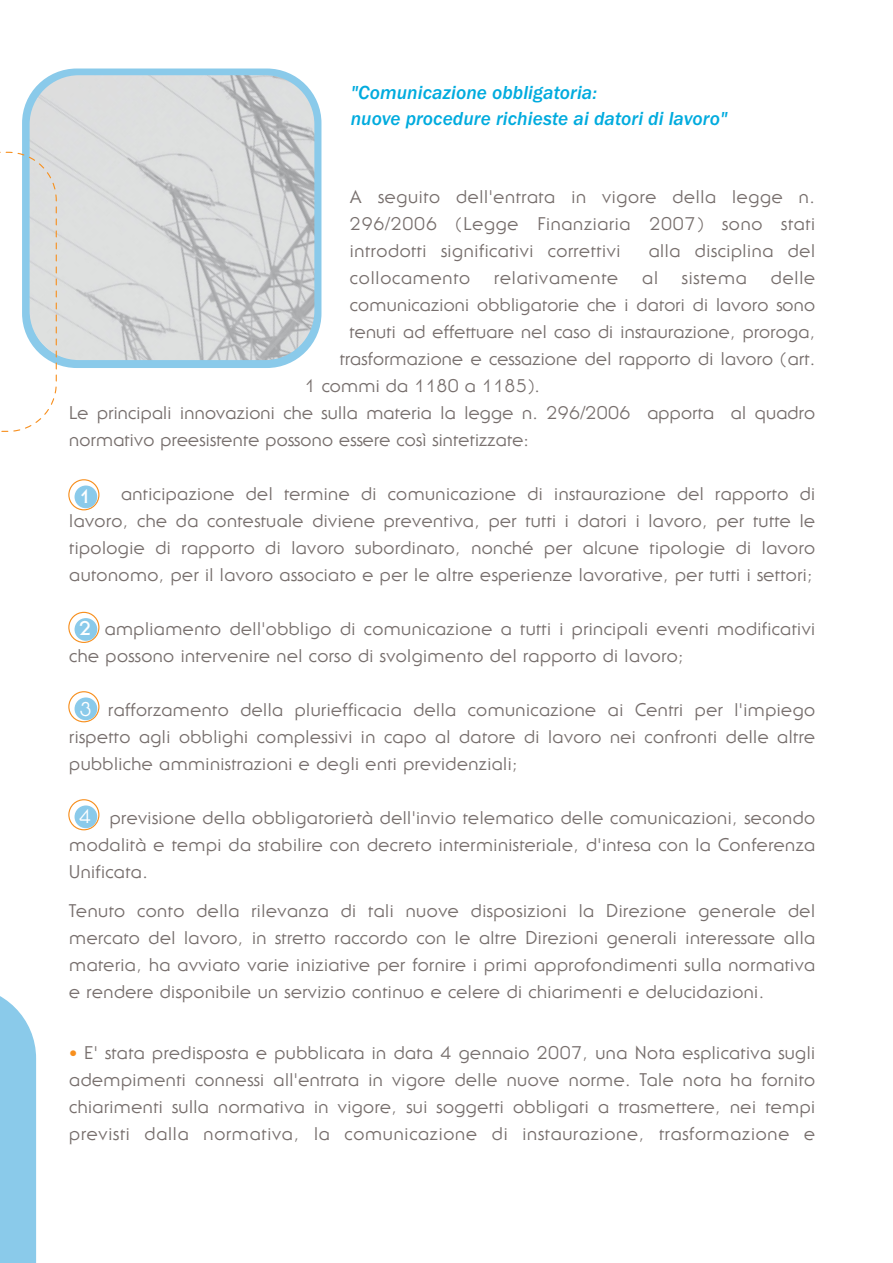
<style>
.page{position:relative;width:893px;height:1263px;background:#fff}
.page>*{position:absolute;margin:0;border:0;box-sizing:border-box;transform-origin:0 0}
.t1{font:italic 500 19.5px/25.5px "Franklin Gothic";letter-spacing:.005em;color:#00abde}
.t2{font:700 19.5px "Serif Gothic";color:#fff}
.t3{font:19.5px "Serif Gothic";color:#fff}
.t4{font:18px/27px "Serif Gothic";letter-spacing:.025em;color:#776f6d;text-align:justify}
.t5{font:18px "Serif Gothic";letter-spacing:.045em;color:#776f6d}
.s1{font-size:16.5px;color:#f78f1e}
</style>
<div class="page">
<div style="left:22px;top:68px;width:299px;height:300px;border:9px solid #8acaea;border-radius:50px"></div>
<img style="left:30px;top:75px;width:284px;height:285px;border-radius:49px">
<svg style="left:0;top:152px;width:57px;height:280px"></svg>
<div style="left:68px;top:479px;width:31px;height:31px;border:1px solid #f78f1e;border-radius:50%"></div>
<div style="left:75px;top:485px;width:22px;height:23px;background:#8acaea;border-radius:50%"></div>
<div style="left:68px;top:611px;width:32px;height:32px;border:1px solid #f78f1e;border-radius:50%"></div>
<div style="left:75px;top:618px;width:22px;height:22px;background:#8acaea;border-radius:50%"></div>
<div style="left:68px;top:691px;width:32px;height:31px;border:1px solid #f78f1e;border-radius:50%"></div>
<div style="left:75px;top:697px;width:22px;height:23px;background:#8acaea;border-radius:50%"></div>
<div style="left:68px;top:798px;width:32px;height:32px;border:1px solid #f78f1e;border-radius:50%"></div>
<div style="left:75px;top:805px;width:22px;height:23px;background:#8acaea;border-radius:50%"></div>
<div style="left:0;top:996px;width:36px;height:267px;background:#8acaea"></div>
<p class="t1" style="left:351px;top:81px;width:378px">"Comunicazione obbligatoria:<br>nuove procedure richieste ai datori di lavoro"</p>
<p class="t4" style="left:350px;top:185px;width:467px">A seguito dell'entrata in vigore della legge n.<br>296/2006 (Legge Finanziaria 2007) sono stati introdotti significativi correttivi</p>
<p class="t4" style="left:648px;top:239px;width:168px">alla disciplina del</p>
<p class="t5" style="left:350px;top:271px;width:122px">collocamento</p>
<p class="t5" style="left:494px;top:271px;width:126px">relativamente</p>
<p class="t4" style="left:642px;top:266px;width:17px">al</p>
<p class="t5" style="left:682px;top:271px;width:67px">sistema</p>
<p class="t4" style="left:771px;top:266px;width:46px">delle</p>
<p class="t4" style="left:350px;top:293px;width:467px">comunicazioni obbligatorie che i datori di lavoro sono</p>
<p class="t4" style="left:349px;top:320px;width:467px">tenuti ad effettuare nel caso di instaurazione, proroga,</p>
<p class="t4" style="left:340px;top:347px;width:477px">trasformazione e cessazione del rapporto di lavoro (art.</p>
<p class="t4" style="left:305px;top:374px;width:237px">1 commi da 1180 a 1185).</p>
<p class="t4" style="left:69px;top:401px;width:747px">Le principali innovazioni che sulla materia la legge n. 296/2006 apporta al quadro</p>
<p class="t4" style="left:69px;top:428px;width:461px">normativo preesistente possono essere così sintetizzate:</p>
<p class="t4" style="left:69px;top:482px;width:747px;text-indent:52px">anticipazione del termine di comunicazione di instaurazione del rapporto di lavoro, che da contestuale diviene preventiva, per tutti i datori i lavoro, per tutte le tipologie di rapporto di lavoro subordinato, nonché per alcune tipologie di lavoro autonomo, per il lavoro associato e per le altre esperienze lavorative, per tutti i settori;</p>
<p class="t4" style="left:69px;top:617px;width:747px;text-indent:35px">ampliamento dell'obbligo di comunicazione a tutti i principali eventi modificativi che possono intervenire nel corso di svolgimento del rapporto di lavoro;</p>
<p class="t4" style="left:69px;top:698px;width:747px;text-indent:39px">rafforzamento della pluriefficacia della comunicazione ai Centri per l'impiego rispetto agli obblighi complessivi in capo al datore di lavoro nei confronti delle altre pubbliche amministrazioni e degli enti previdenziali;</p>
<p class="t4" style="left:69px;top:806px;width:747px;text-indent:40px">previsione della obbligatorietà dell'invio telematico delle comunicazioni, secondo modalità e tempi da stabilire con decreto interministeriale, d'intesa con la Conferenza Unificata.</p>
<p class="t4" style="left:69px;top:899px;width:747px">Tenuto conto della rilevanza di tali nuove disposizioni la Direzione generale del mercato del lavoro, in stretto raccordo con le altre Direzioni generali interessate alla materia, ha avviato varie iniziative per fornire i primi approfondimenti sulla normativa e rendere disponibile un servizio continuo e celere di chiarimenti e delucidazioni.</p>
<p class="t2" style="left:79px;top:489px;width:13px">1</p>
<p class="t2" style="left:79px;top:621px;width:13px">2</p>
<p class="t3" style="left:80px;top:702px;width:13px">3</p>
<p class="t3" style="left:79px;top:809px;width:13px">4</p>
<p class="t4" style="left:69px;top:1040px;width:747px"><span class="s1">•</span> E' stata predisposta e pubblicata in data 4 gennaio 2007, una Nota esplicativa sugli adempimenti connessi all'entrata in vigore delle nuove norme. Tale nota ha fornito chiarimenti sulla normativa in vigore, sui soggetti obbligati a trasmettere, nei tempi previsti dalla normativa, la comunicazione di instaurazione, trasformazione e</p>
</div>
